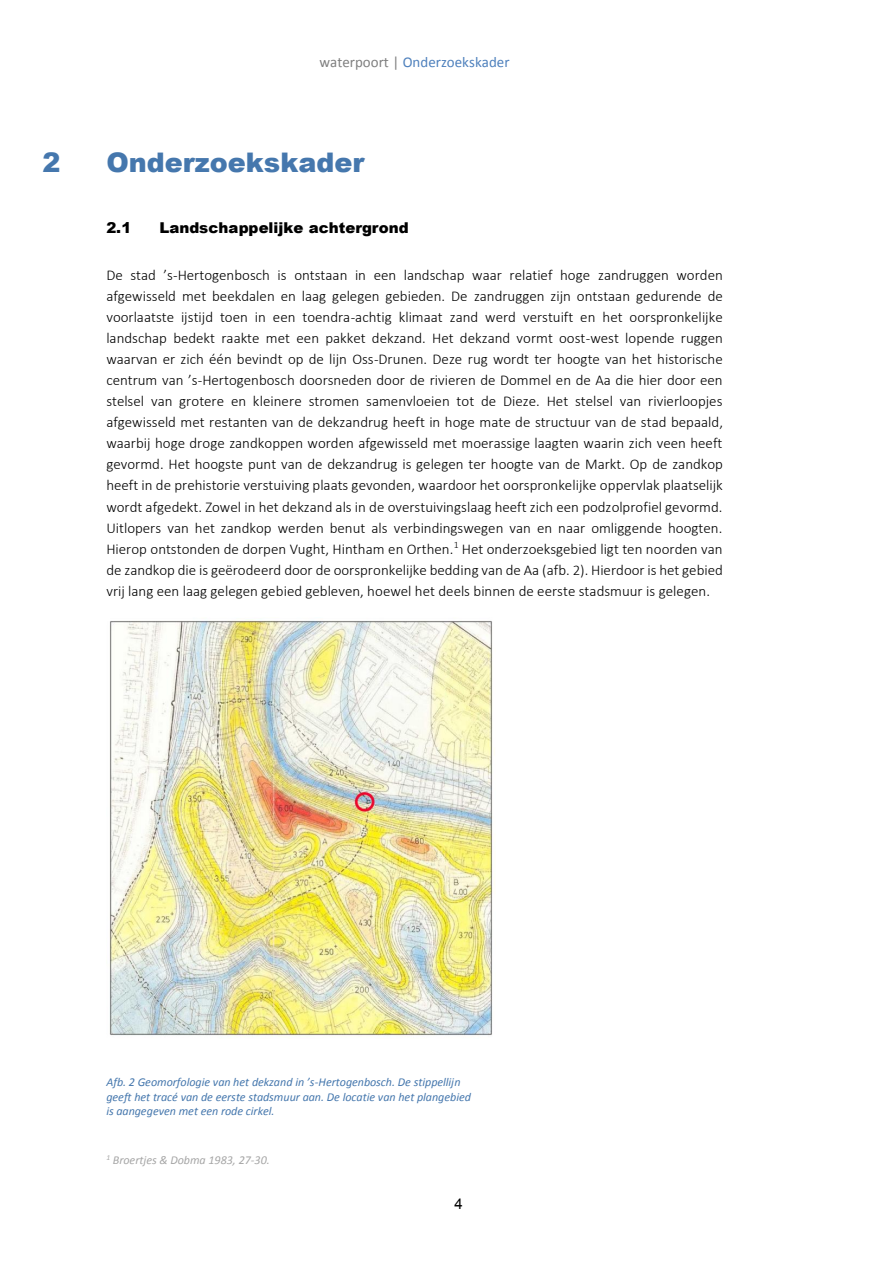
<style>
.page{position:relative;width:893px;height:1263px;background:#fff}
.page>*{position:absolute;margin:0;border:0;box-sizing:border-box;transform-origin:0 0}
.t1{font:900 27px "Arial";color:#4577ad}
.t2{font:300 15px/21px "Calibri";color:#000;text-align:justify}
.t3{font:900 15px "Arial";letter-spacing:.005em;color:#000}
.t4{font:15px "Calibri";color:#4f81bd}
.t5{font:15px "Arial";color:#000}
.t6{font:italic 12px "Calibri";letter-spacing:-.005em;color:#4577ad}
.t7{font:italic 12px "Calibri";color:#a6a6a6}
.s1{color:#808080}
</style>
<div class="page">
<img style="left:109px;top:620px;width:386px;height:417px">
<p class="t4" style="left:320px;top:56px;width:191px"><span class="s1">waterpoort |</span> Onderzoekskader</p>
<p class="t1" style="left:42px;top:142px;width:20px">2</p>
<p class="t1" style="left:106px;top:142px;width:260px">Onderzoekskader</p>
<p class="t3" style="left:106px;top:216px;width:26px">2.1</p>
<p class="t3" style="left:160px;top:216px;width:251px">Landschappelijke achtergrond</p>
<p class="t2" style="left:106px;top:266px;width:618px">De stad ’s-Hertogenbosch is ontstaan in een landschap waar relatief hoge zandruggen worden afgewisseld met beekdalen en laag gelegen gebieden. De zandruggen zijn ontstaan gedurende de voorlaatste ijstijd toen in een toendra-achtig klimaat zand werd verstuift en het oorspronkelijke landschap bedekt raakte met een pakket dekzand. Het dekzand vormt oost-west lopende ruggen waarvan er zich één bevindt op de lijn Oss-Drunen. Deze rug wordt ter hoogte van het historische centrum van ’s-Hertogenbosch doorsneden door de rivieren de Dommel en de Aa die hier door een stelsel van grotere en kleinere stromen samenvloeien tot de Dieze. Het stelsel van rivierloopjes afgewisseld met restanten van de dekzandrug heeft in hoge mate de structuur van de stad bepaald, waarbij hoge droge zandkoppen worden afgewisseld met moerassige laagten waarin zich veen heeft gevormd. Het hoogste punt van de dekzandrug is gelegen ter hoogte van de Markt. Op de zandkop heeft in de prehistorie verstuiving plaats gevonden, waardoor het oorspronkelijke oppervlak plaatselijk wordt afgedekt. Zowel in het dekzand als in de overstuivingslaag heeft zich een podzolprofiel gevormd.<br>Uitlopers van het zandkop werden benut als verbindingswegen van en naar omliggende hoogten.<br>Hierop ontstonden de dorpen Vught, Hintham en Orthen.<sup>1</sup> Het onderzoeksgebied ligt ten noorden van de zandkop die is geërodeerd door de oorspronkelijke bedding van de Aa (afb. 2). Hierdoor is het gebied vrij lang een laag gelegen gebied gebleven, hoewel het deels binnen de eerste stadsmuur is gelegen.</p>
<p class="t6" style="left:106px;top:1077px;width:356px">Afb. 2 Geomorfologie van het dekzand in ’s-Hertogenbosch. De stippellijn</p>
<p class="t6" style="left:106px;top:1091px;width:366px">geeft het tracé van de eerste stadsmuur aan. De locatie van het plangebied</p>
<p class="t6" style="left:106px;top:1106px;width:170px">is aangegeven met een rode cirkel.</p>
<p class="t7" style="left:106px;top:1155px;width:165px"><sup>1</sup> Broertjes &amp; Dobma 1983, 27-30.</p>
<p class="t5" style="left:455px;top:1195px;width:10px">4</p>
</div>
